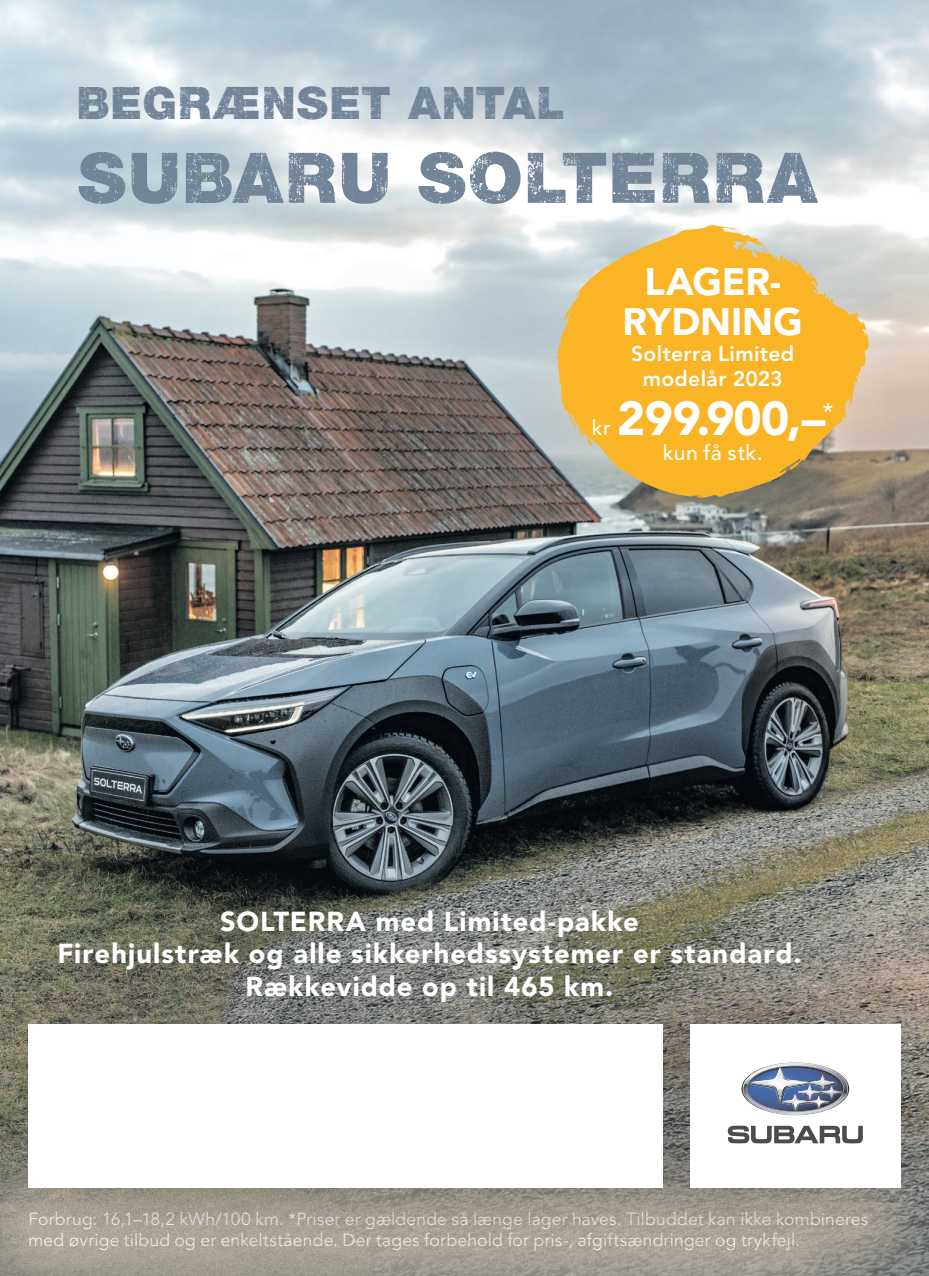
<style>
.page{position:relative;width:929px;height:1276px;background:#fff}
.page>*{position:absolute;margin:0;border:0;box-sizing:border-box;transform-origin:0 0}
.t1{font:70px "Subaru Sans Rough";letter-spacing:.035em;color:#728598}
.t2{font:900 47.5px "Avenir LT Std";letter-spacing:-.01em;color:#fff}
.t3{font:45px "Subaru Sans Rough";letter-spacing:.04em;color:#728598}
.t4{font:900 38px/40.5px "Avenir LT Std";letter-spacing:-.005em;color:#fff;text-align:center}
.t5{font:900 27.25px/32.8px "Avenir LT Std";letter-spacing:.04em;color:#fff;text-align:center}
.t6{font:800 21px/25.2px "Avenir LT Std";letter-spacing:.02em;color:#fff;text-align:center}
.t7{font:500 21px "Avenir LT Std";letter-spacing:.015em;color:#fff}
.t8{font:17.5px/21px "Avenir LT Std";letter-spacing:.01em;color:#fff}
</style>
<div class="page">
<img style="left:0;top:0;width:928px;height:844px">
<svg style="left:556px;top:225px;width:315px;height:274px;background:#e5b752"></svg>
<div style="left:0;top:844px;width:928px;height:432px;background:#4c4c49;opacity:.5"></div>
<div style="left:690px;top:1024px;width:210px;height:163px;background:#fff"></div>
<svg style="left:727px;top:1062px;width:135px;height:81px"></svg>
<div style="left:28px;top:1024px;width:634px;height:163px;background:#fff"></div>
<h3 class="t3" style="left:78px;top:76px;width:487px">BEGRÆNSET ANTAL</h3>
<h1 class="t1" style="left:78px;top:136px;width:740px">SUBARU SOLTERRA</h1>
<p class="t7" style="left:591px;top:415px;width:21px">kr</p>
<h3 class="t4" style="left:622px;top:261px;width:182px">LAGER-<br>RYDNING</h3>
<p class="t6" style="left:631px;top:341px;width:164px">Solterra Limited modelår 2023</p>
<h2 class="t2" style="left:617px;top:389px;width:218px">299.900,–<sup>*</sup></h2>
<p class="t7" style="left:662px;top:440px;width:101px">kun få stk.</p>
<h3 class="t5" style="left:57px;top:905px;width:745px">SOLTERRA med Limited-pakke<br>Firehjulstræk og alle sikkerhedssystemer er standard.<br>Rækkevidde op til 465 km.</h3>
<p class="t8" style="left:28px;top:1208px;width:841px">Forbrug: 16,1–18,2 kWh/100 km. *Priser er gældende så længe lager haves. Tilbuddet kan ikke kombineres med øvrige tilbud og er enkeltstående. Der tages forbehold for pris-, afgiftsændringer og trykfejl.</p>
</div>
